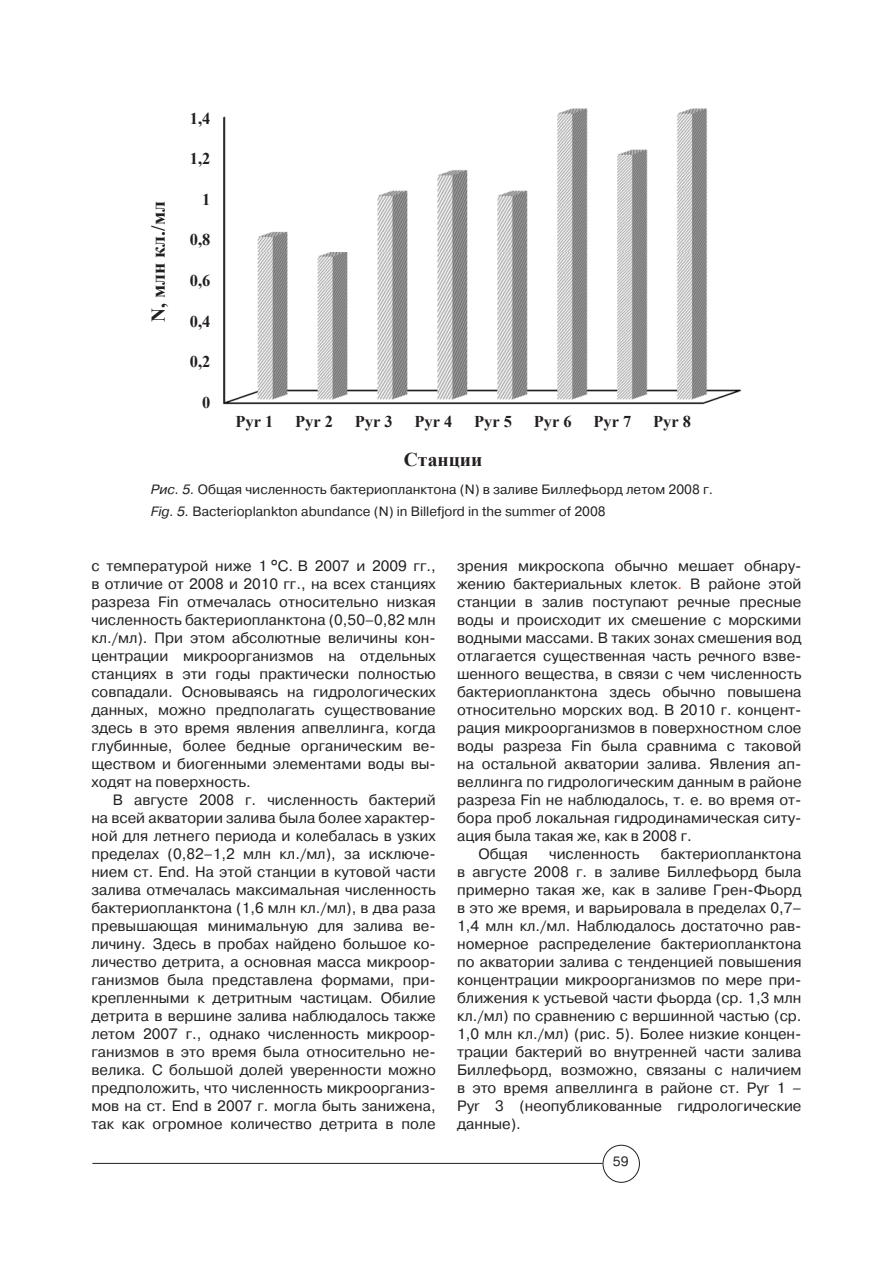
<style>
.page{position:relative;width:893px;height:1263px;background:#fff}
.page>*{position:absolute;margin:0;border:0;box-sizing:border-box;transform-origin:0 0}
.t1{font:700 19.5px "Times New Roman";color:#231f20}
.t2{font:700 16.5px "Times New Roman";color:#231f20}
.t3{font:15px/18px "Pragmatica";color:#231f20;text-align:justify}
.t4{font:13.5px/22.2px "Pragmatica";color:#231f20}
.s1{font-style:italic}
.s2{font-family:"Tahoma"}
.s3{color:#ee2f2a}
</style>
<div class="page">
<hr style="left:92px;top:1163px;width:511px;height:1px;background:#231f20">
<div style="left:603px;top:1145px;width:37px;height:38px;border:1px solid #231f20;border-radius:50%"></div>
<img style="left:223px;top:108px;width:518px;height:297px">
<p class="t2" style="left:190px;top:106px;width:22px">1,4</p>
<h1 class="t1" style="left:144px;top:322px;width:122px;rotate:-90deg">N, млн кл./мл</h1>
<p class="t2" style="left:190px;top:147px;width:22px">1,2</p>
<p class="t2" style="left:202px;top:187px;width:10px">1</p>
<p class="t2" style="left:190px;top:228px;width:22px">0,8</p>
<p class="t2" style="left:190px;top:269px;width:22px">0,6</p>
<p class="t2" style="left:190px;top:309px;width:22px">0,4</p>
<p class="t2" style="left:190px;top:350px;width:22px">0,2</p>
<p class="t2" style="left:202px;top:390px;width:10px">0</p>
<p class="t2" style="left:235px;top:409px;width:40px">Pyr 1</p>
<p class="t2" style="left:295px;top:409px;width:40px">Pyr 2</p>
<p class="t2" style="left:355px;top:409px;width:40px">Pyr 3</p>
<p class="t2" style="left:414px;top:409px;width:40px">Pyr 4</p>
<p class="t2" style="left:474px;top:409px;width:40px">Pyr 5</p>
<p class="t2" style="left:534px;top:409px;width:40px">Pyr 6</p>
<p class="t2" style="left:593px;top:409px;width:40px">Pyr 7</p>
<p class="t2" style="left:653px;top:409px;width:40px">Pyr 8</p>
<h1 class="t1" style="left:404px;top:445px;width:80px">Станции</h1>
<p class="t4" style="left:151px;top:478px;width:564px"><span class="s1">Рис. 5.</span> Общая численность бактериопланктона (N) в заливе Биллефьорд летом 2008 г.<br><span class="s1">Fig. 5.</span> Bacterioplankton abundance (N) in Billefjord in the summer of 2008</p>
<p class="t3" style="left:91px;top:557px;width:346px">с температурой ниже 1 <span class="s2">°</span>С. В 2007 и 2009 гг., в отличие от 2008 и 2010 гг., на всех станциях разреза Fin отмечалась относительно низкая численность бактериопланктона (0,50–0,82 млн кл./мл). При этом абсолютные величины кон&shy;центрации микроорганизмов на отдельных станциях в эти годы практически полностью совпадали. Основываясь на гидрологических данных, можно предполагать существование здесь в это время явления апвеллинга, когда глубинные, более бедные органическим ве&shy;ществом и биогенными элементами воды вы&shy;ходят на поверхность.</p>
<p class="t3" style="left:91px;top:791px;width:346px;text-indent:21px">В августе 2008 г. численность бактерий на всей акватории залива была более характер&shy;ной для летнего периода и колебалась в узких пределах (0,82–1,2 млн кл./мл), за исключе&shy;нием ст. End. На этой станции в кутовой части залива отмечалась максимальная численность бактериопланктона (1,6 млн кл./мл), в два раза превышающая минимальную для залива ве&shy;личину. Здесь в пробах найдено большое ко&shy;личество детрита, а основная масса микроор&shy;ганизмов была представлена формами, при&shy;крепленными к детритным частицам. Обилие детрита в вершине залива наблюдалось также летом 2007 г., однако численность микроор&shy;ганизмов в это время была относительно не&shy;велика. С большой долей уверенности можно предположить, что численность микроорганиз&shy;мов на ст. End в 2007 г. могла быть занижена, так как огромное количество детрита в поле</p>
<p class="t3" style="left:457px;top:557px;width:346px">зрения микроскопа обычно мешает обнару-</p>
<p class="t3" style="left:457px;top:575px;width:346px">жению бактериальных клеток<span class="s3">.</span> В районе этой</p>
<p class="t3" style="left:457px;top:593px;width:346px">станции в залив поступают речные пресные</p>
<p class="t3" style="left:457px;top:611px;width:346px">воды и происходит их смешение с морскими</p>
<p class="t3" style="left:457px;top:629px;width:346px">водными массами. В таких зонах смешения вод</p>
<p class="t3" style="left:457px;top:647px;width:346px">отлагается существенная часть речного взве-</p>
<p class="t3" style="left:457px;top:665px;width:346px">шенного вещества, в связи с чем численность</p>
<p class="t3" style="left:457px;top:683px;width:346px">бактериопланктона здесь обычно повышена</p>
<p class="t3" style="left:457px;top:701px;width:346px">относительно морских вод. В 2010 г. концент-</p>
<p class="t3" style="left:457px;top:719px;width:346px">рация микроорганизмов в поверхностном слое</p>
<p class="t3" style="left:457px;top:737px;width:346px">воды разреза Fin была сравнима с таковой</p>
<p class="t3" style="left:457px;top:755px;width:346px">на остальной акватории залива. Явления ап-</p>
<p class="t3" style="left:457px;top:773px;width:346px">веллинга по гидрологическим данным в районе</p>
<p class="t3" style="left:457px;top:791px;width:346px">разреза Fin не наблюдалось, т. е. во время от-</p>
<p class="t3" style="left:457px;top:809px;width:346px">бора проб локальная гидродинамическая ситу-</p>
<p class="t3" style="left:457px;top:827px;width:236px">ация была такая же, как в 2008 г.</p>
<p class="t3" style="left:478px;top:845px;width:51px">Общая</p>
<p class="t3" style="left:549px;top:845px;width:92px">численность</p>
<p class="t3" style="left:457px;top:845px;width:346px;text-indent:204px">бактериопланктона в августе 2008 г. в заливе Биллефьорд была примерно такая же, как в заливе Грен-Фьорд в это же время, и варьировала в пределах 0,7– 1,4 млн кл./мл. Наблюдалось достаточно рав&shy;номерное распределение бактериопланктона по акватории залива с тенденцией повышения концентрации микроорганизмов по мере при&shy;ближения к устьевой части фьорда (ср. 1,3 млн кл./мл) по сравнению с вершинной частью (ср.<br>1,0 млн кл./мл) (рис. 5). Более низкие концен&shy;трации бактерий во внутренней части залива Биллефьорд, возможно, связаны с наличием в это время апвеллинга в районе ст. Pyr 1 – Рyr 3 (неопубликованные гидрологические данные).</p>
<p class="t4" style="left:613px;top:1150px;width:17px">59</p>
</div>
